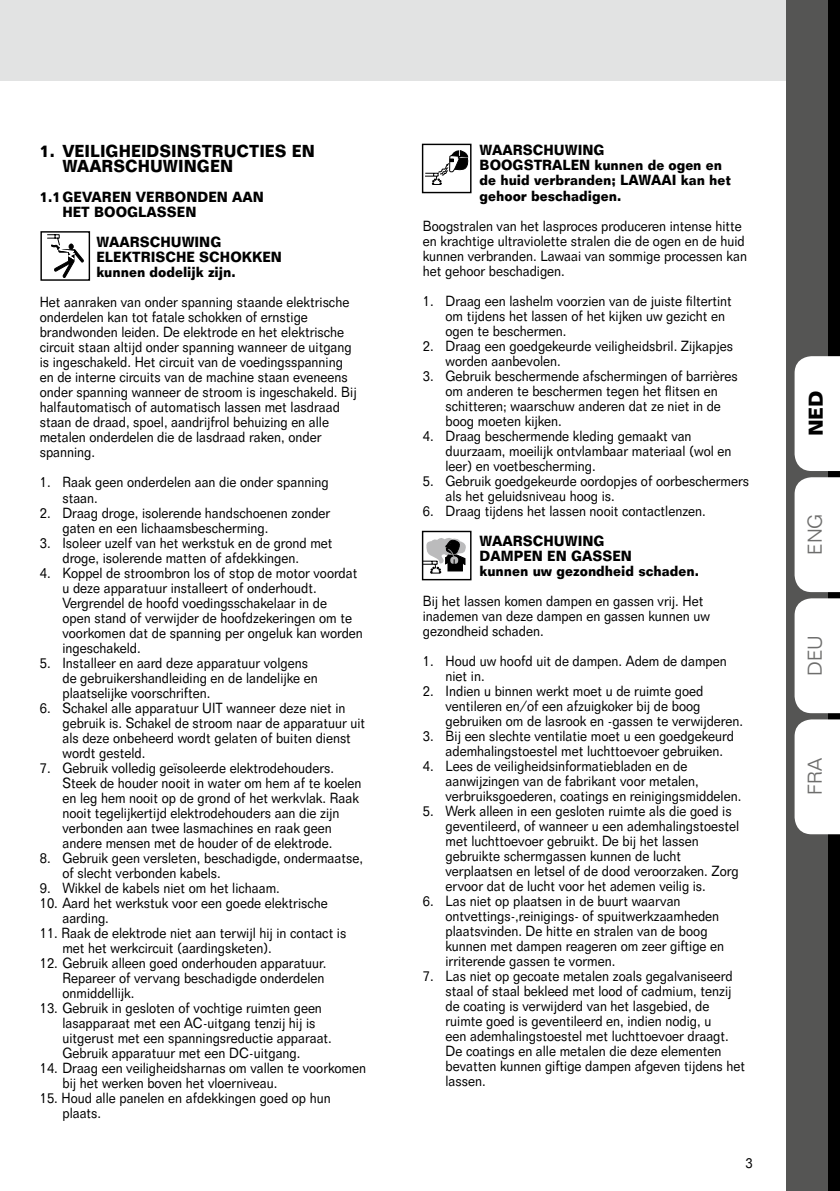
<style>
.page{position:relative;width:840px;height:1191px;background:#fff}
.page>*{position:absolute;margin:0;border:0;box-sizing:border-box;transform-origin:0 0}
.t1{font:27.8px "Arial Rounded MT Bold";color:#000;scale:.81 1}
.t2{font:300 19.6px "Folio BT";color:#6e6e6d}
.t3{font:700 19.6px "Folio BT";color:#000}
.t4{font:700 17px/15px "Folio BT";color:#000;scale:.9 1}
.t5{font:14.4px/15px "Folio BT";color:#000;scale:.9 1}
.t6{font:700 14.4px/15px "Folio BT";color:#000;scale:.9 1}
</style>
<div class="page">
<div style="left:0;top:0;width:839px;height:80px;background:#e2e3e3"></div>
<div style="left:785px;top:0;width:48px;height:1191px;background:#555554"></div>
<div style="left:828px;top:0;width:11px;height:1191px;background:#000"></div>
<svg style="left:47px;top:234px;width:37px;height:44px"></svg>
<div style="left:40px;top:231px;width:50px;height:50px;border:1px solid #000"></div>
<svg style="left:425px;top:150px;width:43px;height:35px"></svg>
<div style="left:421px;top:144px;width:50px;height:49px;border:1px solid #000"></div>
<svg style="left:423px;top:536px;width:43px;height:38px"></svg>
<div style="left:421px;top:531px;width:50px;height:49px;border:1px solid #000"></div>
<div style="left:794px;top:356px;width:45px;height:115px;background:#fff"></div>
<div style="left:794px;top:477px;width:45px;height:115px;background:#fff"></div>
<div style="left:794px;top:598px;width:45px;height:115px;background:#fff"></div>
<div style="left:794px;top:719px;width:45px;height:115px;background:#fff"></div>
<p class="t4" style="left:62px;top:144px;width:282px;text-indent:-23px">1. VEILIGHEIDSINSTRUCTIES EN<br>WAARSCHUWINGEN</p>
<p class="t6" style="left:62px;top:189px;width:225px;text-indent:-23px">1.1GEVAREN VERBONDEN AAN<br>HET BOOGLASSEN</p>
<p class="t6" style="left:96px;top:234px;width:207px">WAARSCHUWING<br>ELEKTRISCHE SCHOKKEN kunnen dodelijk zijn.</p>
<p class="t5" style="left:40px;top:295px;width:353px">Het aanraken van onder spanning staande elektrische onderdelen kan tot fatale schokken of ernstige brandwonden leiden. De elektrode en het elektrische circuit staan altijd onder spanning wanneer de uitgang is ingeschakeld. Het circuit van de voedingsspanning en de interne circuits van de machine staan eveneens onder spanning wanneer de stroom is ingeschakeld. Bij halfautomatisch of automatisch lassen met lasdraad staan de draad, spoel, aandrijfrol behuizing en alle metalen onderdelen die de lasdraad raken, onder spanning.</p>
<p class="t5" style="left:62px;top:475px;width:297px;text-indent:-23px">1. Raak geen onderdelen aan die onder spanning staan.</p>
<p class="t5" style="left:62px;top:505px;width:299px;text-indent:-23px">2. Draag droge, isolerende handschoenen zonder gaten en een lichaamsbescherming.</p>
<p class="t5" style="left:62px;top:535px;width:301px;text-indent:-23px">3. Isoleer uzelf van het werkstuk en de grond met droge, isolerende matten of afdekkingen.</p>
<p class="t5" style="left:62px;top:565px;width:335px;text-indent:-23px">4. Koppel de stroombron los of stop de motor voordat u deze apparatuur installeert of onderhoudt.<br>Vergrendel de hoofd voedingsschakelaar in de<br>open stand of verwijder de hoofdzekeringen om te voorkomen dat de spanning per ongeluk kan worden ingeschakeld.</p>
<p class="t5" style="left:62px;top:655px;width:285px;text-indent:-23px">5. Installeer en aard deze apparatuur volgens de gebruikershandleiding en de landelijke en plaatselijke voorschriften.</p>
<p class="t5" style="left:62px;top:700px;width:338px;text-indent:-23px">6. Schakel alle apparatuur UIT wanneer deze niet in gebruik is. Schakel de stroom naar de apparatuur uit als deze onbeheerd wordt gelaten of buiten dienst wordt gesteld.</p>
<p class="t5" style="left:62px;top:760px;width:333px;text-indent:-23px">7. Gebruik volledig geïsoleerde elektrodehouders.<br>Steek de houder nooit in water om hem af te koelen en leg hem nooit op de grond of het werkvlak. Raak nooit tegelijkertijd elektrodehouders aan die zijn verbonden aan twee lasmachines en raak geen andere mensen met de houder of de elektrode.</p>
<p class="t5" style="left:62px;top:850px;width:335px;text-indent:-23px">8. Gebruik geen versleten, beschadigde, ondermaatse, of slecht verbonden kabels.</p>
<p class="t5" style="left:40px;top:880px;width:268px">9. Wikkel de kabels niet om het lichaam.</p>
<p class="t5" style="left:62px;top:895px;width:296px;text-indent:-23px">10. Aard het werkstuk voor een goede elektrische aarding.</p>
<p class="t5" style="left:62px;top:925px;width:317px;text-indent:-23px">11. Raak de elektrode niet aan terwijl hij in contact is met het werkcircuit (aardingsketen).</p>
<p class="t5" style="left:62px;top:955px;width:294px;text-indent:-23px">12. Gebruik alleen goed onderhouden apparatuur.<br>Repareer of vervang beschadigde onderdelen onmiddellijk.</p>
<p class="t5" style="left:62px;top:1000px;width:301px;text-indent:-23px">13. Gebruik in gesloten of vochtige ruimten geen lasapparaat met een AC-uitgang tenzij hij is uitgerust met een spanningsreductie apparaat.<br>Gebruik apparatuur met een DC-uitgang.</p>
<p class="t5" style="left:62px;top:1060px;width:339px;text-indent:-23px">14. Draag een veiligheidsharnas om vallen te voorkomen bij het werken boven het vloerniveau.</p>
<p class="t5" style="left:62px;top:1090px;width:299px;text-indent:-23px">15. Houd alle panelen en afdekkingen goed op hun plaats.</p>
<h1 class="t1" style="left:266px;top:541px;width:11px">!</h1>
<p class="t6" style="left:479px;top:143px;width:281px">WAARSCHUWING<br>BOOGSTRALEN kunnen de ogen en de huid verbranden; LAWAAI kan het gehoor beschadigen.</p>
<p class="t5" style="left:422px;top:218px;width:361px">Boogstralen van het lasproces produceren intense hitte en krachtige ultraviolette stralen die de ogen en de huid kunnen verbranden. Lawaai van sommige processen kan het gehoor beschadigen.</p>
<p class="t5" style="left:445px;top:293px;width:319px;text-indent:-23px">1. Draag een lashelm voorzien van de juiste filtertint om tijdens het lassen of het kijken uw gezicht en ogen te beschermen.</p>
<p class="t5" style="left:445px;top:338px;width:321px;text-indent:-23px">2. Draag een goedgekeurde veiligheidsbril. Zijkapjes worden aanbevolen.</p>
<p class="t5" style="left:445px;top:368px;width:326px;text-indent:-23px">3. Gebruik beschermende afschermingen of barrières om anderen te beschermen tegen het flitsen en schitteren; waarschuw anderen dat ze niet in de boog moeten kijken.</p>
<p class="t5" style="left:445px;top:428px;width:319px;text-indent:-23px">4. Draag beschermende kleding gemaakt van duurzaam, moeilijk ontvlambaar materiaal (wol en leer) en voetbescherming.</p>
<p class="t5" style="left:445px;top:473px;width:339px;text-indent:-23px">5. Gebruik goedgekeurde oordopjes of oorbeschermers als het geluidsniveau hoog is.</p>
<p class="t5" style="left:422px;top:503px;width:316px">6. Draag tijdens het lassen nooit contactlenzen.</p>
<p class="t6" style="left:479px;top:533px;width:245px">WAARSCHUWING<br>DAMPEN EN GASSEN<br>kunnen uw gezondheid schaden.</p>
<p class="t5" style="left:422px;top:593px;width:320px">Bij het lassen komen dampen en gassen vrij. Het inademen van deze dampen en gassen kunnen uw gezondheid schaden.</p>
<p class="t5" style="left:445px;top:653px;width:314px;text-indent:-23px">1. Houd uw hoofd uit de dampen. Adem de dampen niet in.</p>
<p class="t5" style="left:445px;top:683px;width:332px;text-indent:-23px">2. Indien u binnen werkt moet u de ruimte goed ventileren en/of een afzuigkoker bij de boog gebruiken om de lasrook en -gassen te verwijderen.</p>
<p class="t5" style="left:445px;top:728px;width:322px;text-indent:-23px">3. Bij een slechte ventilatie moet u een goedgekeurd ademhalingstoestel met luchttoevoer gebruiken.</p>
<p class="t5" style="left:445px;top:758px;width:330px;text-indent:-23px">4. Lees de veiligheidsinformatiebladen en de aanwijzingen van de fabrikant voor metalen, verbruiksgoederen, coatings en reinigingsmiddelen.</p>
<p class="t5" style="left:445px;top:803px;width:327px;text-indent:-23px">5. Werk alleen in een gesloten ruimte als die goed is geventileerd, of wanneer u een ademhalingstoestel met luchttoevoer gebruikt. De bij het lassen gebruikte schermgassen kunnen de lucht verplaatsen en letsel of de dood veroorzaken. Zorg ervoor dat de lucht voor het ademen veilig is.</p>
<p class="t5" style="left:445px;top:893px;width:311px;text-indent:-23px">6. Las niet op plaatsen in de buurt waarvan ontvettings-,reinigings- of spuitwerkzaamheden plaatsvinden. De hitte en stralen van de boog kunnen met dampen reageren om zeer giftige en irriterende gassen te vormen.</p>
<p class="t5" style="left:445px;top:968px;width:334px;text-indent:-23px">7. Las niet op gecoate metalen zoals gegalvaniseerd staal of staal bekleed met lood of cadmium, tenzij de coating is verwijderd van het lasgebied, de ruimte goed is geventileerd en, indien nodig, u<br>een ademhalingstoestel met luchttoevoer draagt.<br>De coatings en alle metalen die deze elementen bevatten kunnen giftige dampen afgeven tijdens het lassen.</p>
<p class="t5" style="left:745px;top:1155px;width:10px">3</p>
<h2 class="t3" style="left:803px;top:436px;width:48px;rotate:-90deg">ned</h2>
<h2 class="t2" style="left:802px;top:555px;width:43px;rotate:-90deg">eng</h2>
<h2 class="t2" style="left:802px;top:676px;width:43px;rotate:-90deg">deu</h2>
<h2 class="t2" style="left:802px;top:795px;width:38px;rotate:-90deg">fra</h2>
</div>
